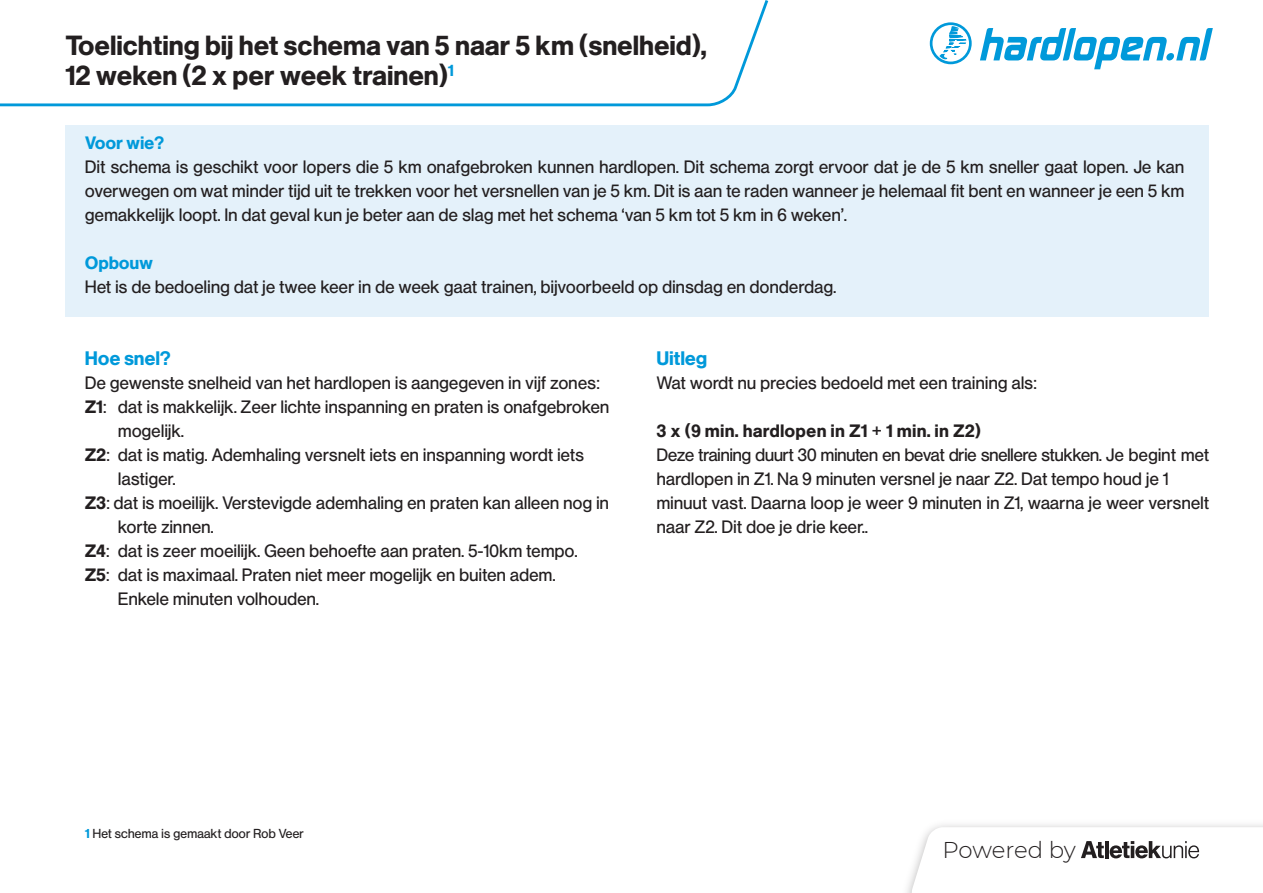
<style>
.page{position:relative;width:1263px;height:893px;background:#fff}
.page>*{position:absolute;margin:0;border:0;box-sizing:border-box;transform-origin:0 0}
.t1{font:500 25.5px "Europa Gro Nr 1 SHOP";letter-spacing:.025em;color:#231f20}
.t2{font:300 22.8px "Montserrat";letter-spacing:-.015em;color:#231f20}
.t3{font:500 18px "Europa Gro Nr 1 SHOP";letter-spacing:.025em;color:#0099da}
.t4{font:16.5px/24px "Europa Gro Nr 1 SHOP Boo";letter-spacing:.025em;color:#231f20}
.t5{font:500 16.5px "Europa Gro Nr 1 SHOP";letter-spacing:.05em;color:#231f20}
.t6{font:500 16.5px "Europa Gro Nr 1 SHOP";letter-spacing:.025em;color:#0099da}
.t7{font:12px "Europa Gro Nr 1 SHOP Boo";letter-spacing:.025em;color:#231f20}
.s1{font-family:"Europa Gro Nr 1 SHOP";font-weight:500}
.s2{font-family:"Europa Gro Nr 1 SHOP";font-weight:500;color:#0099da}
</style>
<div class="page">
<svg style="left:980px;top:28px;width:233px;height:41px"></svg>
<svg style="left:930px;top:22px;width:42px;height:42px"></svg>
<div style="left:66px;top:125px;width:1143px;height:192px;background:#e4f1fa"></div>
<svg style="left:909px;top:827px;width:354px;height:66px"></svg>
<svg style="left:0;top:0;width:769px;height:107px"></svg>
<p class="t1" style="left:66px;top:30px;width:642px">Toelichting bij het schema van 5 naar 5 km (snelheid),</p>
<p class="t1" style="left:66px;top:60px;width:389px">12 weken (2 x per week trainen)<sup>1</sup></p>
<p class="t6" style="left:85px;top:133px;width:80px">Voor wie?</p>
<p class="t4" style="left:85px;top:155px;width:1100px;text-align:justify">Dit schema is geschikt voor lopers die 5 km onafgebroken kunnen hardlopen. Dit schema zorgt ervoor dat je de 5 km sneller gaat lopen. Je kan overwegen om wat minder tijd uit te trekken voor het versnellen van je 5 km. Dit is aan te raden wanneer je helemaal fit bent en wanneer je een 5 km gemakkelijk loopt. In dat geval kun je beter aan de slag met het schema ‘van 5 km tot 5 km in 6 weken’.</p>
<p class="t6" style="left:85px;top:253px;width:69px">Opbouw</p>
<p class="t4" style="left:85px;top:275px;width:752px">Het is de bedoeling dat je twee keer in de week gaat trainen, bijvoorbeeld op dinsdag en donderdag.</p>
<p class="t3" style="left:85px;top:347px;width:87px">Hoe snel?</p>
<p class="t4" style="left:85px;top:371px;width:516px">De gewenste snelheid van het hardlopen is aangegeven in vijf zones:</p>
<p class="t4" style="left:118px;top:395px;width:492px;text-indent:-33px"><span class="s1">Z1</span>: dat is makkelijk. Zeer lichte inspanning en praten is onafgebroken mogelijk.</p>
<p class="t4" style="left:85px;top:443px;width:500px"><span class="s1">Z2</span>: dat is matig. Ademhaling versnelt iets en inspanning wordt iets</p>
<p class="t4" style="left:118px;top:467px;width:59px">lastiger.</p>
<p class="t4" style="left:118px;top:491px;width:492px;text-indent:-33px"><span class="s1">Z3</span>: dat is moeilijk. Verstevigde ademhaling en praten kan alleen nog in korte zinnen.</p>
<p class="t4" style="left:85px;top:539px;width:494px"><span class="s1">Z4</span>: dat is zeer moeilijk. Geen behoefte aan praten. 5-10km tempo.</p>
<p class="t4" style="left:85px;top:563px;width:472px"><span class="s1">Z5</span>: dat is maximaal. Praten niet meer mogelijk en buiten adem.</p>
<p class="t4" style="left:118px;top:587px;width:202px">Enkele minuten volhouden.</p>
<p class="t3" style="left:657px;top:347px;width:52px">Uitleg</p>
<p class="t4" style="left:657px;top:371px;width:381px">Wat wordt nu precies bedoeld met een training als:</p>
<p class="t5" style="left:657px;top:421px;width:325px">3 x (9 min. hardlopen in Z1 + 1 min. in Z2)</p>
<p class="t4" style="left:657px;top:443px;width:554px">Deze training duurt 30 minuten en bevat drie snellere stukken. Je begint met hardlopen in Z1. Na 9 minuten versnel je naar Z2. Dat tempo houd je 1 minuut vast. Daarna loop je weer 9 minuten in Z1, waarna je weer versnelt naar Z2. Dit doe je drie keer..</p>
<p class="t7" style="left:85px;top:827px;width:220px"><span class="s2">1</span> Het schema is gemaakt door Rob Veer</p>
<p class="t2" style="left:943px;top:834px;width:135px">Powered by</p>
</div>
